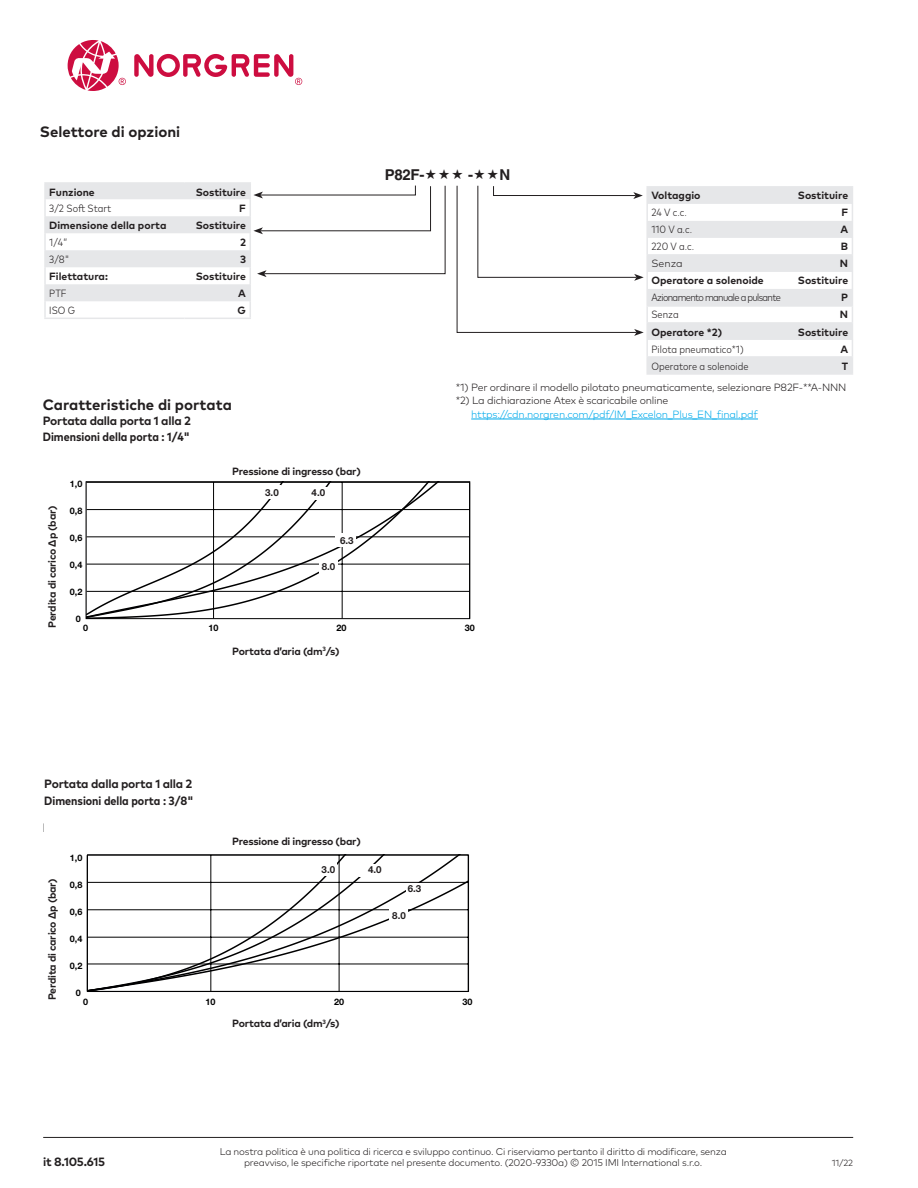
<style>
.page{position:relative;width:918px;height:1188px;background:#fff}
.page>*{position:absolute;margin:0;border:0;box-sizing:border-box;transform-origin:0 0}
.t1{font:700 15px "Mark Pro";color:#231f20}
.t2{font:700 15px "Norgren";color:#231f20}
.t3{font:700 12px "Mark Pro";letter-spacing:-.02em;color:#231f20}
.t4{font:700 condensed 12px "Mark Pro";color:#231f20}
.t5{font:700 10.5px "Mark Pro";letter-spacing:-.005em;color:#231f20}
.t6{font:300 10.5px/13.5px "Mark Pro";letter-spacing:-.02em;color:#231f20}
.t7{font:700 10.5px "Helvetica Neue LTW1 G";color:#000001}
.t8{font:300 condensed 10.5px "Mark Pro";color:#231f20}
.t9{font:300 10.5px "Mark Pro";letter-spacing:-.02em;color:#00aaeb}
.t10{font:300 condensed 10.5px "Mark Pro";letter-spacing:-.06em;color:#231f20}
.t11{font:300 9.75px "Mark Pro";letter-spacing:-.02em;color:#231f20}
.t12{font:700 9.75px "Helvetica Neue LTW1 G";color:#231f20}
.t13{font:700 9px "Helvetica Neue LTW1 G";color:#000001}
.t14{font:300 9px "Mark Pro";color:#231f20}
</style>
<div class="page">
<svg style="left:88px;top:483px;width:380px;height:134px"></svg>
<div style="left:86px;top:481px;width:384px;height:138px;border:1px solid #000001"></div>
<svg style="left:89px;top:857px;width:378px;height:133px"></svg>
<div style="left:87px;top:855px;width:382px;height:137px;border:1px solid #000001"></div>
<div style="left:303px;top:487px;width:32px;height:13px;background:#fff"></div>
<div style="left:336px;top:533px;width:20px;height:14px;background:#fff"></div>
<div style="left:319px;top:560px;width:18px;height:13px;background:#fff"></div>
<div style="left:250px;top:485px;width:30px;height:14px;background:#fff"></div>
<div style="left:360px;top:864px;width:32px;height:12px;background:#fff"></div>
<div style="left:306px;top:862px;width:31px;height:14px;background:#fff"></div>
<div style="left:406px;top:883px;width:20px;height:13px;background:#fff"></div>
<div style="left:389px;top:910px;width:19px;height:13px;background:#fff"></div>
<hr style="left:43px;top:1137px;width:810px;height:1px;background:#231f20">
<svg style="left:134px;top:53px;width:168px;height:32px"></svg>
<svg style="left:68px;top:40px;width:58px;height:51px"></svg>
<hr style="left:646px;top:373px;width:141px;height:2px;background:#e6e7e9">
<hr style="left:787px;top:373px;width:66px;height:2px;background:#e6e7e9">
<hr style="left:471px;top:419px;width:287px;height:1px;background:#00aaeb">
<svg style="left:44px;top:182px;width:809px;height:192px"></svg>
<h1 class="t1" style="left:40px;top:120px;width:142px">Selettore di opzioni</h1>
<p class="t5" style="left:49px;top:184px;width:47px">Funzione</p>
<p class="t5" style="left:196px;top:184px;width:52px">Sostituire</p>
<p class="t8" style="left:49px;top:200px;width:64px">3/2 Soft Start</p>
<p class="t5" style="left:239px;top:200px;width:8px">F</p>
<p class="t5" style="left:49px;top:217px;width:119px">Dimensione della porta</p>
<p class="t5" style="left:196px;top:217px;width:52px">Sostituire</p>
<p class="t8" style="left:49px;top:234px;width:19px">1/4”</p>
<p class="t5" style="left:240px;top:234px;width:7px">2</p>
<p class="t8" style="left:49px;top:251px;width:22px">3/8"</p>
<p class="t5" style="left:240px;top:251px;width:8px">3</p>
<p class="t5" style="left:49px;top:268px;width:60px">Filettatura:</p>
<p class="t5" style="left:196px;top:268px;width:52px">Sostituire</p>
<p class="t8" style="left:49px;top:285px;width:19px">PTF</p>
<p class="t5" style="left:238px;top:285px;width:9px">A</p>
<p class="t8" style="left:49px;top:302px;width:27px">ISO G</p>
<p class="t5" style="left:238px;top:302px;width:10px">G</p>
<h1 class="t1" style="left:43px;top:393px;width:191px">Caratteristiche di portata</h1>
<p class="t3" style="left:43px;top:411px;width:150px">Portata dalla porta 1 alla 2</p>
<p class="t4" style="left:43px;top:428px;width:149px">Dimensioni della porta : 1/4"</p>
<p class="t7" style="left:45px;top:600px;width:112px;rotate:-90deg">Pressu e drop Δp (bar)</p>
<p class="t5" style="left:44px;top:628px;width:124px;rotate:-90deg">Perdita di carico Δp (bar)</p>
<p class="t13" style="left:70px;top:478px;width:14px">1,0</p>
<p class="t13" style="left:70px;top:505px;width:14px">0,8</p>
<p class="t13" style="left:70px;top:532px;width:14px">0,6</p>
<p class="t13" style="left:70px;top:559px;width:14px">0,4</p>
<p class="t13" style="left:70px;top:586px;width:14px">0,2</p>
<p class="t13" style="left:76px;top:613px;width:7px">0</p>
<p class="t13" style="left:83px;top:623px;width:7px">0</p>
<p class="t5" style="left:232px;top:463px;width:130px">Pressione di ingresso (bar)</p>
<p class="t7" style="left:239px;top:465px;width:96px">Inlet pr ssure (bar)</p>
<p class="t12" style="left:265px;top:487px;width:15px">3.0</p>
<p class="t12" style="left:312px;top:487px;width:15px">4.0</p>
<p class="t12" style="left:340px;top:535px;width:15px">6.3</p>
<p class="t12" style="left:322px;top:560px;width:15px">8.0</p>
<p class="t13" style="left:208px;top:623px;width:12px">10</p>
<p class="t13" style="left:337px;top:623px;width:12px">20</p>
<p class="t7" style="left:240px;top:642px;width:78px">Air flow (dm<sup>3</sup>/s)</p>
<p class="t5" style="left:232px;top:643px;width:109px">Portata d’aria (dm<sup>3</sup>/s)</p>
<h1 class="t2" style="left:385px;top:165px;width:41px">P82F-</h1>
<h1 class="t2" style="left:468px;top:165px;width:44px">- N</h1>
<p class="t5" style="left:651px;top:188px;width:51px">Voltaggio</p>
<p class="t5" style="left:798px;top:188px;width:52px">Sostituire</p>
<p class="t8" style="left:651px;top:205px;width:37px">24 V c.c.</p>
<p class="t5" style="left:841px;top:205px;width:8px">F</p>
<p class="t8" style="left:651px;top:222px;width:42px">110 V a.c.</p>
<p class="t5" style="left:840px;top:222px;width:9px">A</p>
<p class="t8" style="left:651px;top:239px;width:44px">220 V a.c.</p>
<p class="t5" style="left:841px;top:239px;width:9px">B</p>
<p class="t6" style="left:651px;top:256px;width:33px">Senza</p>
<p class="t5" style="left:840px;top:256px;width:10px">N</p>
<p class="t5" style="left:651px;top:273px;width:114px">Operatore a solenoide</p>
<p class="t5" style="left:798px;top:273px;width:52px">Sostituire</p>
<p class="t10" style="left:651px;top:290px;width:131px">Azionamento manuale a pulsante</p>
<p class="t5" style="left:841px;top:290px;width:8px">P</p>
<p class="t8" style="left:651px;top:307px;width:29px">Senza</p>
<p class="t5" style="left:840px;top:307px;width:10px">N</p>
<p class="t5" style="left:651px;top:324px;width:72px">Operatore *2)</p>
<p class="t5" style="left:798px;top:324px;width:52px">Sostituire</p>
<p class="t8" style="left:651px;top:341px;width:94px">Pilota pneumatico*1)</p>
<p class="t5" style="left:840px;top:341px;width:9px">A</p>
<p class="t8" style="left:651px;top:358px;width:99px">Operatore a solenoide</p>
<p class="t5" style="left:842px;top:358px;width:8px">T</p>
<p class="t6" style="left:456px;top:379px;width:392px">*1) Per ordinare il modello pilotato pneumaticamente, selezionare P82F-**A-NNN *2) La dichiarazione Atex è scaricabile online</p>
<p class="t9" style="left:471px;top:406px;width:288px">https://cdn.norgren.com/pdf/IM_Excelon_Plus_EN_final.pdf</p>
<p class="t13" style="left:465px;top:623px;width:12px">30</p>
<p class="t3" style="left:44px;top:775px;width:150px">Portata dalla porta 1 alla 2</p>
<p class="t4" style="left:44px;top:791px;width:151px">Dimensioni della porta : 3/8"</p>
<p class="t5" style="left:232px;top:834px;width:130px">Pressione di ingresso (bar)</p>
<p class="t7" style="left:240px;top:836px;width:96px">Inlet pressure (bar)</p>
<p class="t7" style="left:45px;top:973px;width:112px;rotate:-90deg">Pressu e drop Δp (bar)</p>
<p class="t5" style="left:44px;top:1000px;width:124px;rotate:-90deg">Perdita di carico Δp (bar)</p>
<p class="t13" style="left:70px;top:852px;width:14px">1,0</p>
<p class="t13" style="left:70px;top:879px;width:14px">0,8</p>
<p class="t13" style="left:70px;top:906px;width:14px">0,6</p>
<p class="t13" style="left:70px;top:933px;width:14px">0,4</p>
<p class="t13" style="left:70px;top:960px;width:14px">0,2</p>
<p class="t13" style="left:76px;top:987px;width:7px">0</p>
<p class="t13" style="left:83px;top:996px;width:7px">0</p>
<p class="t12" style="left:322px;top:864px;width:15px">3.0</p>
<p class="t12" style="left:368px;top:864px;width:15px">4.0</p>
<p class="t12" style="left:408px;top:883px;width:15px">6.3</p>
<p class="t12" style="left:392px;top:910px;width:15px">8.0</p>
<p class="t13" style="left:205px;top:996px;width:12px">10</p>
<p class="t13" style="left:334px;top:996px;width:12px">20</p>
<p class="t7" style="left:240px;top:1015px;width:78px">Air flow (dm<sup>3</sup>/s)</p>
<p class="t5" style="left:232px;top:1016px;width:109px">Portata d’aria (dm<sup>3</sup>/s)</p>
<p class="t13" style="left:463px;top:996px;width:12px">30</p>
<p class="t11" style="left:220px;top:1144px;width:509px">La nostra politica è una politica di ricerca e sviluppo continuo. Ci riserviamo pertanto il diritto di modificare, senza</p>
<p class="t3" style="left:43px;top:1153px;width:64px">it 8.105.615</p>
<p class="t11" style="left:244px;top:1156px;width:460px">preavviso, le specifiche riportate nel presente documento. (2020-9330a) © 2015 IMI International s.r.o.</p>
<p class="t14" style="left:832px;top:1156px;width:23px">11/22</p>
</div>
